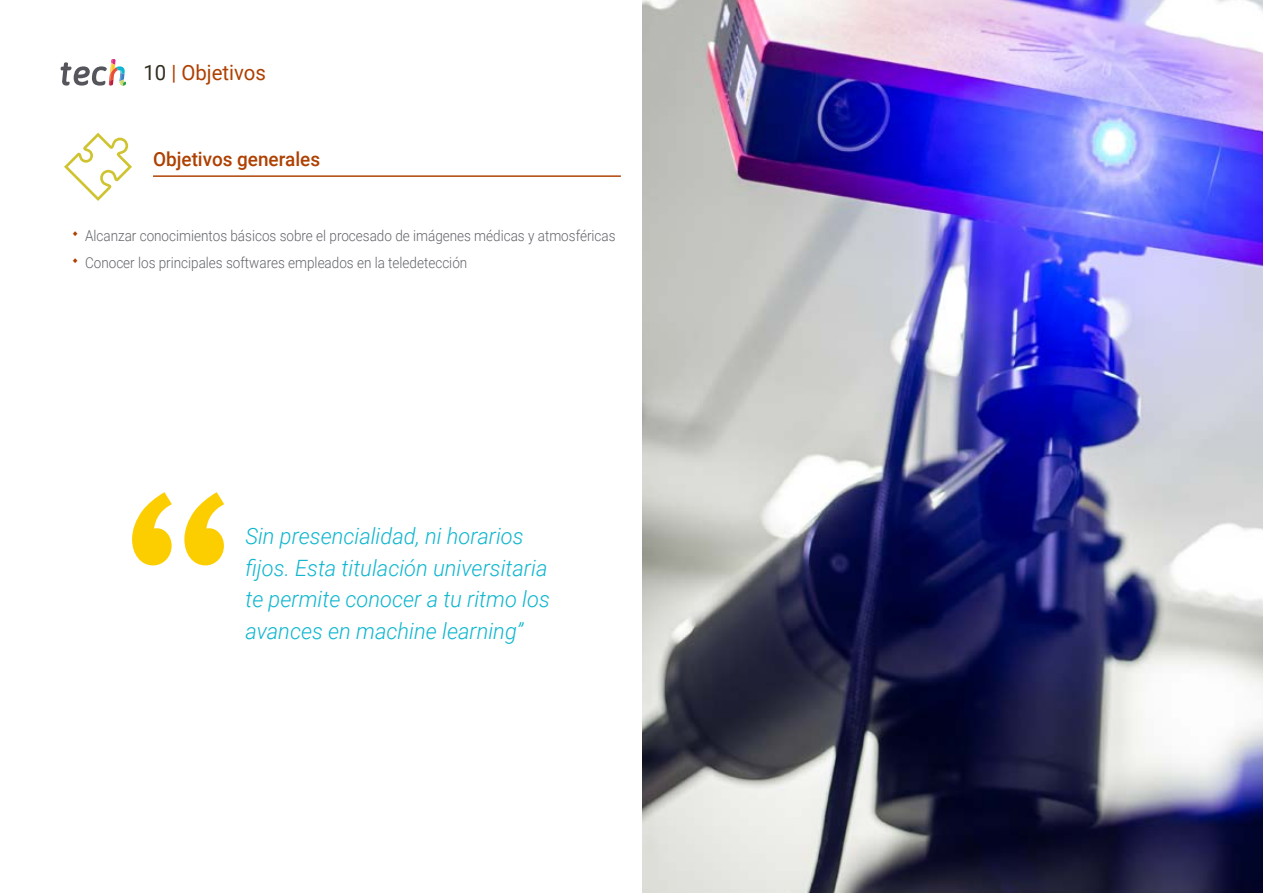
<style>
.page{position:relative;width:1263px;height:893px;background:#fff}
.page>*{position:absolute;margin:0;border:0;box-sizing:border-box;transform-origin:0 0}
.t1{font:italic 300 22.5px/31.5px "Roboto";color:#0fb6cf}
.t2{font:21px "Roboto";color:#ae4000}
.t3{font:500 19.5px "Roboto";color:#ae4000}
.t4{font:300 15px/26.7px "Roboto";color:#61646a;scale:.9 1}
.s1{color:#312e20}
</style>
<div class="page">
<hr style="left:153px;top:176px;width:468px;height:1px;background:#ae4000">
<svg style="left:64px;top:133px;width:68px;height:68px"></svg>
<svg style="left:61px;top:59px;width:65px;height:27px"></svg>
<svg style="left:132px;top:492px;width:92px;height:73px"></svg>
<img style="left:642px;top:0;width:621px;height:893px">
<h2 class="t2" style="left:144px;top:57px;width:124px"><span class="s1">10</span> | Objetivos</h2>
<h3 class="t3" style="left:153px;top:145px;width:169px">Objetivos generales</h3>
<p class="t4" style="left:85px;top:222px;width:591px">Alcanzar conocimientos básicos sobre el procesado de imágenes médicas y atmosféricas<br>Conocer los principales softwares empleados en la teledetección</p>
<h1 class="t1" style="left:245px;top:519px;width:306px">Sin presencialidad, ni horarios fijos. Esta titulación universitaria te permite conocer a tu ritmo los avances en machine learning”</h1>
</div>
